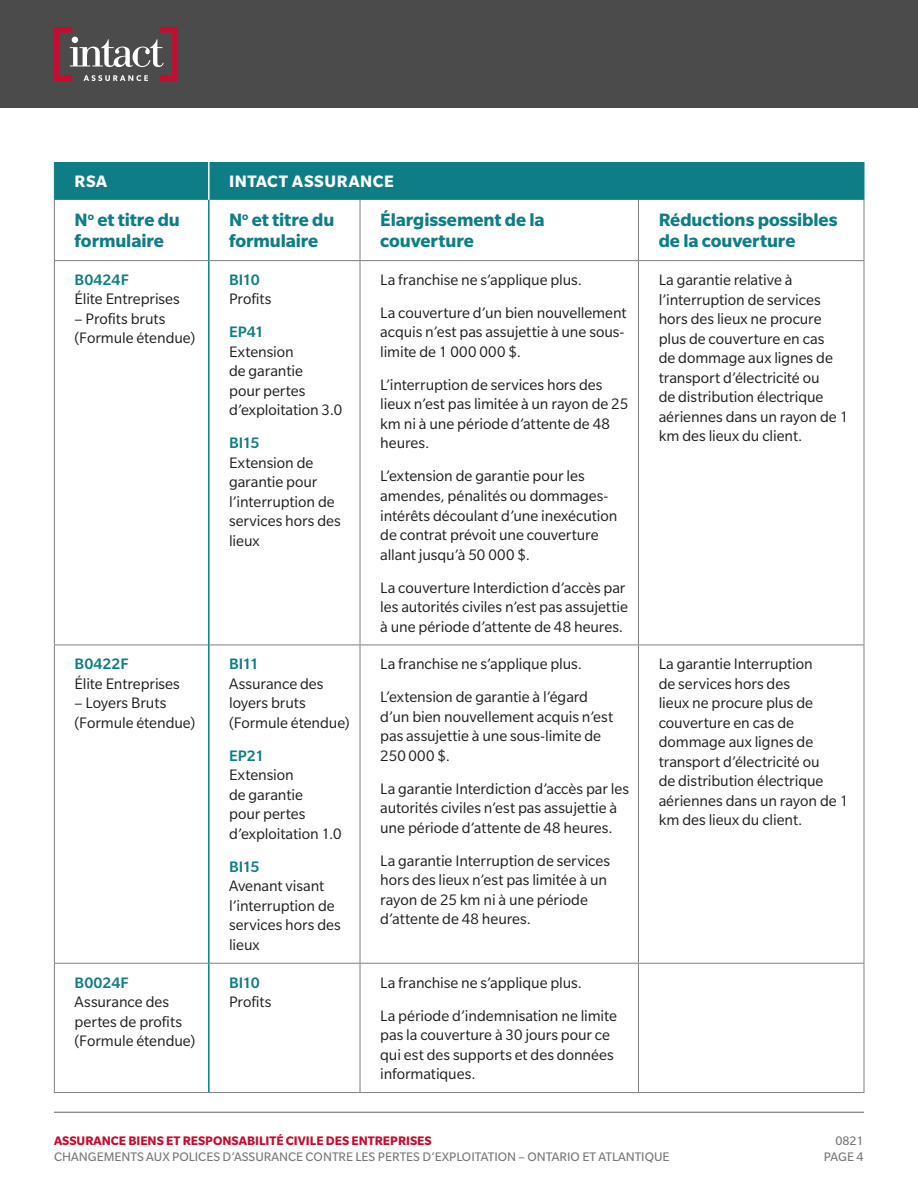
<style>
.page{position:relative;width:918px;height:1188px;background:#fff}
.page>*{position:absolute;margin:0;border:0;box-sizing:border-box;transform-origin:0 0}
.t1{font:700 19.5px/21px "Slate Std";letter-spacing:-.005em;color:#0f7d85}
.t2{font:700 18px "Slate Std";letter-spacing:.03em;color:#fff}
.Body__Table{font:16.5px/19.5px "Slate Std";letter-spacing:-.005em;color:#1e1e1e}
.t3{font:13.5px/16.2px "Slate Std";color:#787878;text-align:right}
.t4{font:700 13.5px "Slate Std";color:#c60c30}
.s1{font-weight:500;color:#0f7d85}
</style>
<div class="page">
<div style="left:0;top:0;width:918px;height:108px;background:#4b4b4b"></div>
<hr style="left:54px;top:1112px;width:810px;height:1px;background:#666">
<svg style="left:54px;top:27px;width:124px;height:54px"></svg>
<div style="left:55px;top:162px;width:809px;height:38px;background:#0f7d85"></div>
<hr style="left:208px;top:162px;width:2px;height:38px;background:#fff">
<hr style="left:360px;top:200px;width:1px;height:60px;background:#808080">
<hr style="left:638px;top:200px;width:1px;height:60px;background:#808080">
<hr style="left:864px;top:200px;width:1px;height:60px;background:#808080">
<hr style="left:210px;top:260px;width:150px;height:1px;background:#808080">
<hr style="left:360px;top:260px;width:278px;height:1px;background:#808080">
<hr style="left:360px;top:261px;width:1px;height:384px;background:#808080">
<hr style="left:638px;top:260px;width:226px;height:1px;background:#808080">
<hr style="left:638px;top:261px;width:1px;height:384px;background:#808080">
<hr style="left:864px;top:261px;width:1px;height:384px;background:#808080">
<hr style="left:210px;top:645px;width:150px;height:1px;background:#808080">
<hr style="left:360px;top:645px;width:278px;height:1px;background:#808080">
<hr style="left:360px;top:645px;width:1px;height:318px;background:#808080">
<hr style="left:638px;top:645px;width:226px;height:1px;background:#808080">
<hr style="left:638px;top:645px;width:1px;height:318px;background:#808080">
<hr style="left:864px;top:645px;width:1px;height:318px;background:#808080">
<hr style="left:210px;top:963px;width:150px;height:1px;background:#808080">
<hr style="left:360px;top:963px;width:278px;height:1px;background:#808080">
<hr style="left:360px;top:964px;width:1px;height:128px;background:#808080">
<hr style="left:638px;top:963px;width:226px;height:1px;background:#808080">
<hr style="left:638px;top:964px;width:1px;height:128px;background:#808080">
<hr style="left:864px;top:964px;width:1px;height:128px;background:#808080">
<hr style="left:209px;top:1092px;width:151px;height:1px;background:#808080">
<hr style="left:360px;top:1092px;width:278px;height:1px;background:#808080">
<hr style="left:638px;top:1092px;width:226px;height:1px;background:#808080">
<hr style="left:54px;top:200px;width:1px;height:60px;background:#808080">
<hr style="left:54px;top:260px;width:154px;height:1px;background:#808080">
<hr style="left:54px;top:261px;width:1px;height:384px;background:#808080">
<hr style="left:54px;top:645px;width:154px;height:1px;background:#808080">
<hr style="left:54px;top:645px;width:1px;height:318px;background:#808080">
<hr style="left:54px;top:963px;width:154px;height:1px;background:#808080">
<hr style="left:54px;top:964px;width:1px;height:128px;background:#808080">
<hr style="left:54px;top:1092px;width:155px;height:1px;background:#808080">
<hr style="left:54px;top:162px;width:1px;height:38px;background:#0f7d85">
<hr style="left:864px;top:162px;width:1px;height:38px;background:#0f7d85">
<hr style="left:208px;top:200px;width:2px;height:61px;background:#0f7d85">
<hr style="left:208px;top:261px;width:2px;height:384px;background:#0f7d85">
<hr style="left:208px;top:645px;width:2px;height:318px;background:#0f7d85">
<hr style="left:208px;top:963px;width:2px;height:129px;background:#0f7d85">
<h1 class="t2" style="left:75px;top:171px;width:34px">RSA</h1>
<h1 class="t2" style="left:229px;top:171px;width:166px">INTACT ASSURANCE</h1>
<h2 class="t1" style="left:75px;top:209px;width:107px">N<sup>o</sup> et titre du formulaire</h2>
<h2 class="t1" style="left:229px;top:209px;width:107px">N<sup>o</sup> et titre du formulaire</h2>
<h2 class="t1" style="left:380px;top:209px;width:166px">Élargissement de la couverture</h2>
<h2 class="t1" style="left:659px;top:209px;width:180px">Réductions possibles de la couverture</h2>
<p class="Body__Table" style="left:75px;top:270px;width:107px"><span class="s1">B0424F<br></span>Élite Entreprises</p>
<p class="Body__Table" style="left:75px;top:309px;width:122px">– Profits bruts (Formule étendue)</p>
<p class="Body__Table" style="left:380px;top:270px;width:203px">La franchise ne s’applique plus.</p>
<p class="Body__Table" style="left:380px;top:303px;width:248px">La couverture d’un bien nouvellement acquis n’est pas assujettie à une sous&shy;limite de 1 000 000 $.</p>
<p class="Body__Table" style="left:380px;top:375px;width:250px">L’interruption de services hors des lieux n’est pas limitée à un rayon de 25 km ni à une période d’attente de 48 heures.</p>
<p class="Body__Table" style="left:380px;top:466px;width:239px">L’extension de garantie pour les amendes, pénalités ou dommages&shy;intérêts découlant d’une inexécution de contrat prévoit une couverture allant jusqu’à 50 000 $.</p>
<p class="Body__Table" style="left:380px;top:577px;width:249px">La couverture Interdiction d’accès par les autorités civiles n’est pas assujettie à une période d’attente de 48 heures.</p>
<p class="Body__Table" style="left:659px;top:270px;width:191px">La garantie relative à l’interruption de services hors des lieux ne procure plus de couverture en cas<br>de dommage aux lignes de transport d’électricité ou<br>de distribution électrique aériennes dans un rayon de 1 km des lieux du client.</p>
<p class="Body__Table" style="left:229px;top:270px;width:44px"><span class="s1">BI10<br></span>Profits</p>
<p class="Body__Table" style="left:229px;top:322px;width:115px"><span class="s1">EP41<br></span>Extension<br>de garantie<br>pour pertes d’exploitation 3.0</p>
<p class="Body__Table" style="left:229px;top:433px;width:113px"><span class="s1">BI15<br></span>Extension de garantie pour l’interruption de services hors des lieux</p>
<p class="Body__Table" style="left:75px;top:654px;width:107px"><span class="s1">B0422F<br></span>Élite Entreprises</p>
<p class="Body__Table" style="left:75px;top:693px;width:122px">– Loyers Bruts (Formule étendue)</p>
<p class="Body__Table" style="left:229px;top:654px;width:122px"><span class="s1">BI11<br></span>Assurance des loyers bruts (Formule étendue)</p>
<p class="Body__Table" style="left:229px;top:746px;width:114px"><span class="s1">EP21<br></span>Extension<br>de garantie<br>pour pertes d’exploitation 1.0</p>
<p class="Body__Table" style="left:229px;top:857px;width:113px"><span class="s1">BI15<br></span>Avenant visant l’interruption de services hors des lieux</p>
<p class="Body__Table" style="left:380px;top:654px;width:203px">La franchise ne s’applique plus.</p>
<p class="Body__Table" style="left:380px;top:687px;width:234px">L’extension de garantie à l’égard d’un bien nouvellement acquis n’est pas assujettie à une sous-limite de<br>250 000 $.</p>
<p class="Body__Table" style="left:380px;top:779px;width:250px">La garantie Interdiction d’accès par les autorités civiles n’est pas assujettie à une période d’attente de 48 heures.</p>
<p class="Body__Table" style="left:380px;top:851px;width:231px">La garantie Interruption de services hors des lieux n’est pas limitée à un rayon de 25 km ni à une période d’attente de 48 heures.</p>
<p class="Body__Table" style="left:75px;top:973px;width:122px"><span class="s1">B0024F<br></span>Assurance des pertes de profits (Formule étendue)</p>
<p class="Body__Table" style="left:229px;top:973px;width:44px"><span class="s1">BI10<br></span>Profits</p>
<p class="Body__Table" style="left:380px;top:973px;width:203px">La franchise ne s’applique plus.</p>
<p class="Body__Table" style="left:380px;top:1006px;width:238px">La période d’indemnisation ne limite pas la couverture à 30 jours pour ce qui est des supports et des données informatiques.</p>
<p class="Body__Table" style="left:659px;top:654px;width:191px">La garantie Interruption<br>de services hors des<br>lieux ne procure plus de couverture en cas de dommage aux lignes de transport d’électricité ou<br>de distribution électrique aériennes dans un rayon de 1 km des lieux du client.</p>
<p class="t4" style="left:54px;top:1133px;width:379px">ASSURANCE BIENS ET RESPONSABILITÉ CIVILE DES ENTREPRISES</p>
<p class="t3" style="left:54px;top:1149px;width:617px">CHANGEMENTS AUX POLICES D’ASSURANCE CONTRE LES PERTES D’EXPLOITATION – ONTARIO ET ATLANTIQUE</p>
<p class="t3" style="left:824px;top:1132px;width:41px">0821<br>PAGE 4</p>
</div>
